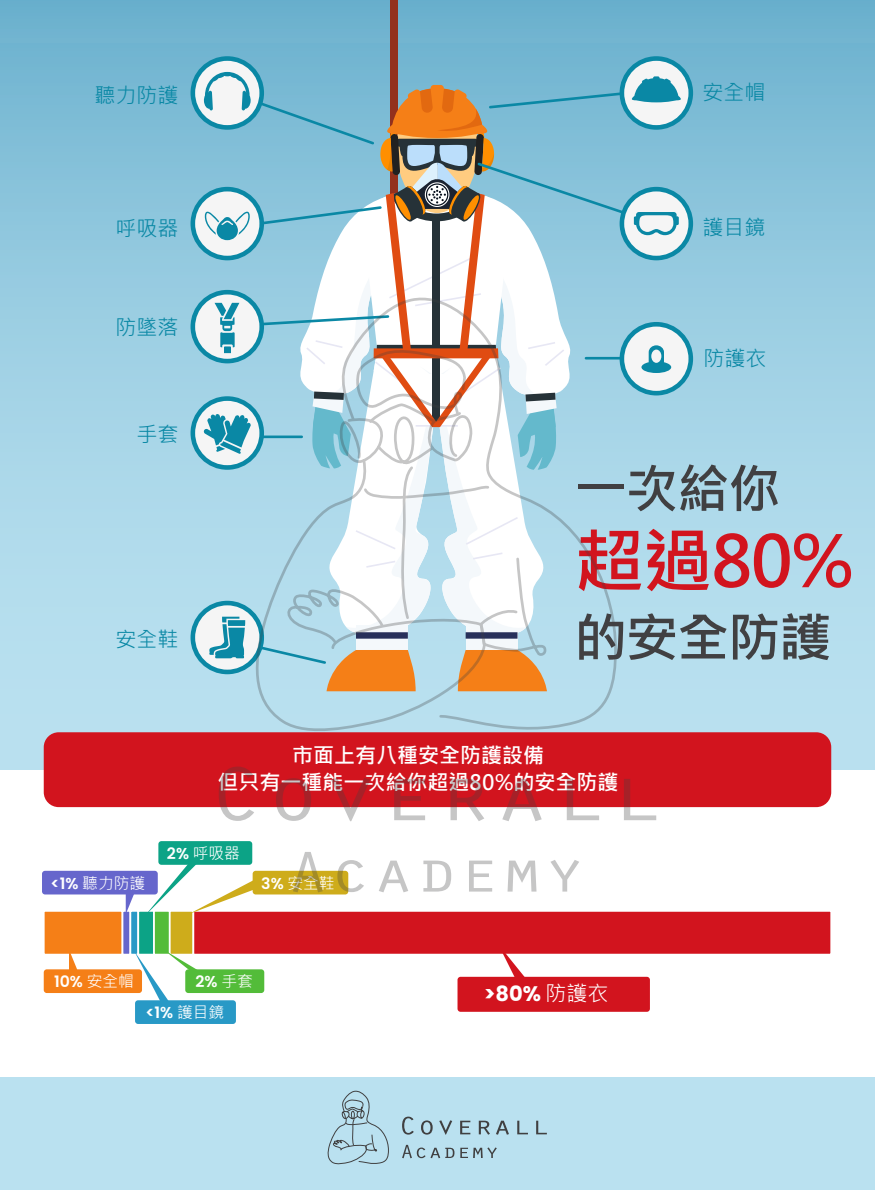
<style>
.page{position:relative;width:875px;height:1190px;background:#fff}
.page>*{position:absolute;margin:0;border:0;box-sizing:border-box;transform-origin:0 0}
.t1{font:700 70px "Microsoft Jheng Hei";color:#d2141e}
.t2{font:700 52.5px "Microsoft Jheng Hei";letter-spacing:-.025em;color:#414042}
.t3{font:700 21px/26.2px "Microsoft Jheng Hei";color:#fff;text-align:center}
.t4{font:21px "Microsoft Jheng Hei";color:#0a88a5}
.t5{font:700 21px "Poppins";color:#fff}
.t6{font:15.75px "Microsoft Jheng Hei";color:#fff}
.t7{font:600 15.75px "Poppins";color:#fff}
.s1{font-family:"Poppins";font-weight:600}
.s2{font-family:"Microsoft Jheng Hei";font-weight:400}
</style>
<div class="page">
<div style="left:0;top:44px;width:875px;height:1146px;background:#bae1f0"></div>
<div style="left:0;top:0;width:875px;height:805px;background:linear-gradient(to bottom,#74b6d1,#c9eaf6)"></div>
<svg style="left:402px;top:1117px;width:12px;height:18px"></svg>
<svg style="left:421px;top:1120px;width:12px;height:15px"></svg>
<svg style="left:439px;top:1120px;width:13px;height:15px"></svg>
<svg style="left:460px;top:1121px;width:10px;height:13px"></svg>
<svg style="left:479px;top:1121px;width:11px;height:14px"></svg>
<svg style="left:496px;top:1121px;width:13px;height:14px"></svg>
<svg style="left:517px;top:1121px;width:11px;height:13px"></svg>
<svg style="left:536px;top:1121px;width:11px;height:13px"></svg>
<svg style="left:402px;top:1145px;width:52px;height:13px"></svg>
<svg style="left:460px;top:1147px;width:37px;height:11px"></svg>
<svg style="left:327px;top:1090px;width:62px;height:75px"></svg>
<div style="left:390px;top:0;width:8px;height:205px;background:#93311d"></div>
<div style="left:0;top:770px;width:875px;height:306px;background:#fff"></div>
<div style="left:44px;top:732px;width:787px;height:75px;background:#d2141e;border-radius:15px"></div>
<div style="left:620px;top:56px;width:73px;height:74px;background:#0a88a5;border-radius:50%"></div>
<svg style="left:191px;top:56px;width:73px;height:74px"></svg>
<div style="left:43px;top:910px;width:80px;height:46px;background:#f57f17;border:2px solid #fff"></div>
<div style="left:122px;top:910px;width:9px;height:46px;background:#66c;border:2px solid #fff"></div>
<div style="left:130px;top:910px;width:9px;height:46px;background:#2899c6;border:2px solid #fff"></div>
<div style="left:137px;top:910px;width:18px;height:46px;background:#0ca386;border:2px solid #fff"></div>
<div style="left:153px;top:910px;width:18px;height:46px;background:#53bc39;border:2px solid #fff"></div>
<div style="left:169px;top:910px;width:25px;height:46px;background:#ceac1b;border:2px solid #fff"></div>
<div style="left:192px;top:910px;width:640px;height:46px;background:#d2141e;border:2px solid #fff"></div>
<div style="left:135px;top:1000px;width:101px;height:24px;background:#2899c6;border-radius:3px"></div>
<div style="left:44px;top:969px;width:98px;height:24px;background:#f57f17;border-radius:3px"></div>
<svg style="left:69px;top:953px;width:9px;height:17px"></svg>
<div style="left:185px;top:969px;width:79px;height:24px;background:#53bc39;border-radius:3px"></div>
<svg style="left:134px;top:950px;width:64px;height:51px"></svg>
<div style="left:458px;top:977px;width:192px;height:35px;background:#d2141e;border-radius:3px"></div>
<svg style="left:498px;top:953px;width:28px;height:24px"></svg>
<div style="left:42px;top:871px;width:116px;height:23px;background:#66c;border-radius:3px"></div>
<svg style="left:126px;top:894px;width:8px;height:20px"></svg>
<svg style="left:145px;top:61px;width:544px;height:855px"></svg>
<p class="t4" style="left:95px;top:82px;width:85px">聽力防護</p>
<p class="t4" style="left:703px;top:79px;width:64px">安全帽</p>
<p class="t4" style="left:116px;top:215px;width:64px">呼吸器</p>
<p class="t4" style="left:116px;top:314px;width:64px">防墜落</p>
<p class="t4" style="left:137px;top:422px;width:43px">手套</p>
<p class="t4" style="left:116px;top:626px;width:64px">安全鞋</p>
<p class="t4" style="left:703px;top:214px;width:64px">護目鏡</p>
<p class="t4" style="left:703px;top:345px;width:64px">防護衣</p>
<h2 class="t2" style="left:574px;top:456px;width:208px">一次給你</h2>
<h1 class="t1" style="left:574px;top:517px;width:281px">超過80%</h1>
<h2 class="t2" style="left:574px;top:605px;width:259px">的安全防護</h2>
<p class="t3" style="left:218px;top:743px;width:402px">市面上有八種安全防護設備<br>但只有一種能一次給你超過80%的安全防護</p>
<p class="t6" style="left:167px;top:843px;width:75px"><span class="s1">2%</span> 呼吸器</p>
<p class="t6" style="left:51px;top:873px;width:96px"><span class="s1">&lt;1%</span> 聽力防護</p>
<p class="t6" style="left:261px;top:873px;width:75px"><span class="s1">3%</span> 安全鞋</p>
<p class="t7" style="left:54px;top:972px;width:81px">10% <span class="s2">安全帽</span></p>
<p class="t7" style="left:196px;top:972px;width:59px">2% <span class="s2">手套</span></p>
<p class="t7" style="left:145px;top:1003px;width:80px">&lt;1% <span class="s2">護目鏡</span></p>
<p class="t5" style="left:484px;top:982px;width:126px">&gt;80% <span class="s2">防護衣</span></p>
</div>
